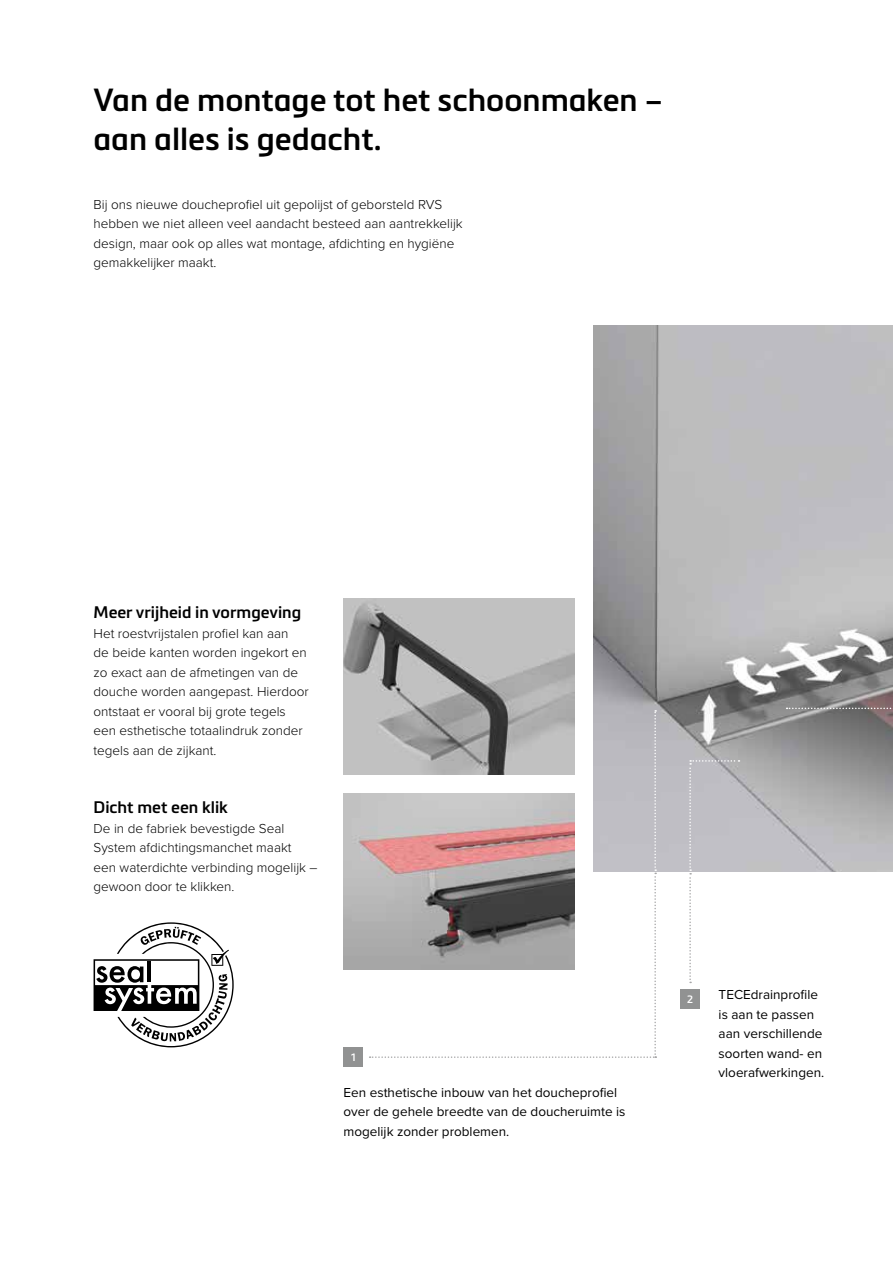
<style>
.page{position:relative;width:893px;height:1263px;background:#fff}
.page>*{position:absolute;margin:0;border:0;box-sizing:border-box;transform-origin:0 0}
.t1{font:600 31.5px/39px "Metronic Pro";color:#000}
.t2{font:600 16.5px "Metronic Pro";color:#000}
.t3{font:300 13.5px/19.5px "Proxima Nova";color:#000}
.t4{font:13.5px/19.5px "Proxima Nova";color:#000}
.t5{font:600 10.5px "Metronic Pro";color:#fff}
</style>
<div class="page">
<img style="left:344px;top:599px;width:231px;height:175px">
<img style="left:344px;top:794px;width:26px;height:175px">
<img style="left:594px;top:326px;width:299px;height:546px">
<div style="left:344px;top:1047px;width:19px;height:20px;background:#919292"></div>
<svg style="left:787px;top:708px;width:106px;height:1px"></svg>
<div style="left:680px;top:989px;width:20px;height:19px;background:#919292"></div>
<svg style="left:689px;top:760px;width:50px;height:223px"></svg>
<svg style="left:370px;top:710px;width:286px;height:348px"></svg>
<svg style="left:94px;top:922px;width:140px;height:125px"></svg>
<h1 class="t1" style="left:94px;top:80px;width:571px">Van de montage tot het schoonmaken – aan alles is gedacht.</h1>
<p class="t3" style="left:94px;top:194px;width:371px">Bij ons nieuwe doucheprofiel uit gepolijst of geborsteld RVS hebben we niet alleen veel aandacht besteed aan aantrekkelijk design, maar ook op alles wat montage, afdichting en hygiëne gemakkelijker maakt.</p>
<p class="t2" style="left:94px;top:602px;width:209px">Meer vrijheid in vormgeving</p>
<p class="t3" style="left:94px;top:623px;width:217px">Het roestvrijstalen profiel kan aan<br>de beide kanten worden ingekort en zo exact aan de afmetingen van de douche worden aangepast. Hierdoor ontstaat er vooral bij grote tegels een esthetische totaalindruk zonder tegels aan de zijkant.</p>
<p class="t2" style="left:94px;top:797px;width:136px">Dicht met een klik</p>
<p class="t3" style="left:94px;top:818px;width:225px">De in de fabriek bevestigde Seal<br>System afdichtingsmanchet maakt<br>een waterdichte verbinding mogelijk – gewoon door te klikken.</p>
<p class="t5" style="left:350px;top:1051px;width:8px">1</p>
<p class="t4" style="left:344px;top:1082px;width:283px">Een esthetische inbouw van het doucheprofiel over de gehele breedte van de doucheruimte is mogelijk zonder problemen.</p>
<p class="t5" style="left:687px;top:992px;width:8px">2</p>
<p class="t4" style="left:719px;top:985px;width:107px">TECEdrainprofile is aan te passen aan verschillende soorten wand- en vloerafwerkingen.</p>
</div>
